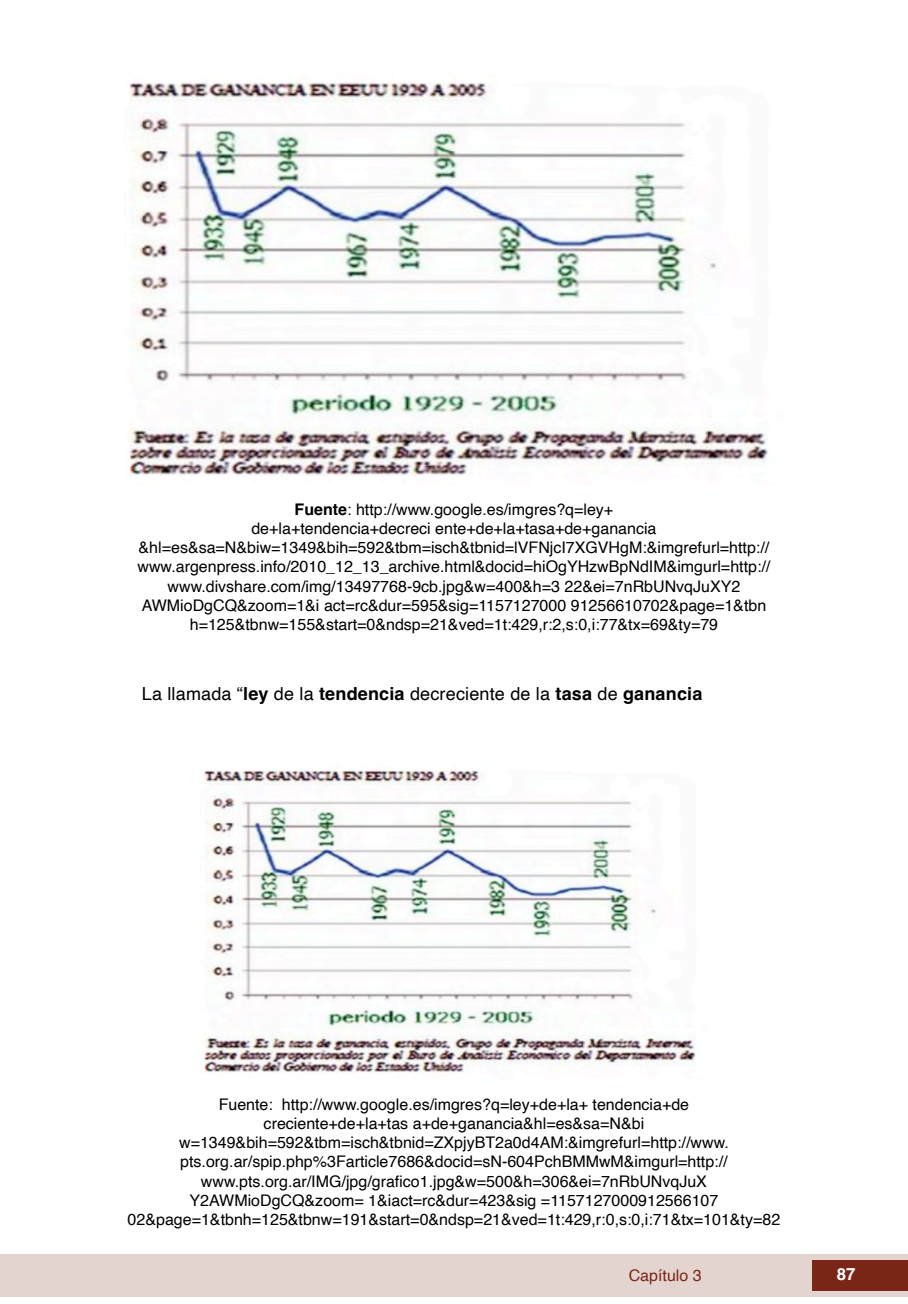
<style>
.page{position:relative;width:908px;height:1304px;background:#fff}
.page>*{position:absolute;margin:0;border:0;box-sizing:border-box;transform-origin:0 0}
.txt{font:18px "Helvetica";letter-spacing:.01em;color:#000}
.t1{font:700 16.8px "Helvetica";color:#fff}
.imagens_graf_tab{font:16px/19.2px "Helvetica";color:#000;text-align:center}
.t2{font:16px "Helvetica";color:#7a2616}
.s1{font-weight:700}
</style>
<div class="page">
<div style="left:0;top:1254px;width:906px;height:43px;background:#e4d4d0"></div>
<div style="left:812px;top:1261px;width:95px;height:30px;background:#7a2616"></div>
<img style="left:129px;top:82px;width:639px;height:394px">
<img style="left:204px;top:770px;width:492px;height:303px">
<p class="imagens_graf_tab" style="left:137px;top:500px;width:634px"><span class="s1">Fuente</span>: http://www.google.es/imgres?q=ley+<br>de+la+tendencia+decreci ente+de+la+tasa+de+ganancia &amp;hl=es&amp;sa=N&amp;biw=1349&amp;bih=592&amp;tbm=isch&amp;tbnid=lVFNjcI7XGVHgM:&amp;imgrefurl=http:// www.argenpress.info/2010_12_13_archive.html&amp;docid=hiOgYHzwBpNdIM&amp;imgurl=http:// www.divshare.com/img/13497768-9cb.jpg&amp;w=400&amp;h=3 22&amp;ei=7nRbUNvqJuXY2<br>AWMioDgCQ&amp;zoom=1&amp;i act=rc&amp;dur=595&amp;sig=1157127000 91256610702&amp;page=1&amp;tbn h=125&amp;tbnw=155&amp;start=0&amp;ndsp=21&amp;ved=1t:429,r:2,s:0,i:77&amp;tx=69&amp;ty=79</p>
<p class="txt" style="left:142px;top:679px;width:561px">La llamada “<span class="s1">ley</span> de la <span class="s1">tendencia</span> decreciente de la <span class="s1">tasa</span> de <span class="s1">ganancia</span></p>
<p class="imagens_graf_tab" style="left:127px;top:1095px;width:653px">Fuente: http://www.google.es/imgres?q=ley+de+la+ tendencia+de<br>creciente+de+la+tas a+de+ganancia&amp;hl=es&amp;sa=N&amp;bi w=1349&amp;bih=592&amp;tbm=isch&amp;tbnid=ZXpjyBT2a0d4AM:&amp;imgrefurl=http://www. pts.org.ar/spip.php%3Farticle7686&amp;docid=sN-604PchBMMwM&amp;imgurl=http:// www.pts.org.ar/IMG/jpg/grafico1.jpg&amp;w=500&amp;h=306&amp;ei=7nRbUNvqJuX Y2AWMioDgCQ&amp;zoom= 1&amp;iact=rc&amp;dur=423&amp;sig =1157127000912566107<br>02&amp;page=1&amp;tbnh=125&amp;tbnw=191&amp;start=0&amp;ndsp=21&amp;ved=1t:429,r:0,s:0,i:71&amp;tx=101&amp;ty=82</p>
<p class="t2" style="left:628px;top:1263px;width:74px">Capítulo 3</p>
<p class="t1" style="left:836px;top:1264px;width:20px">87</p>
</div>
